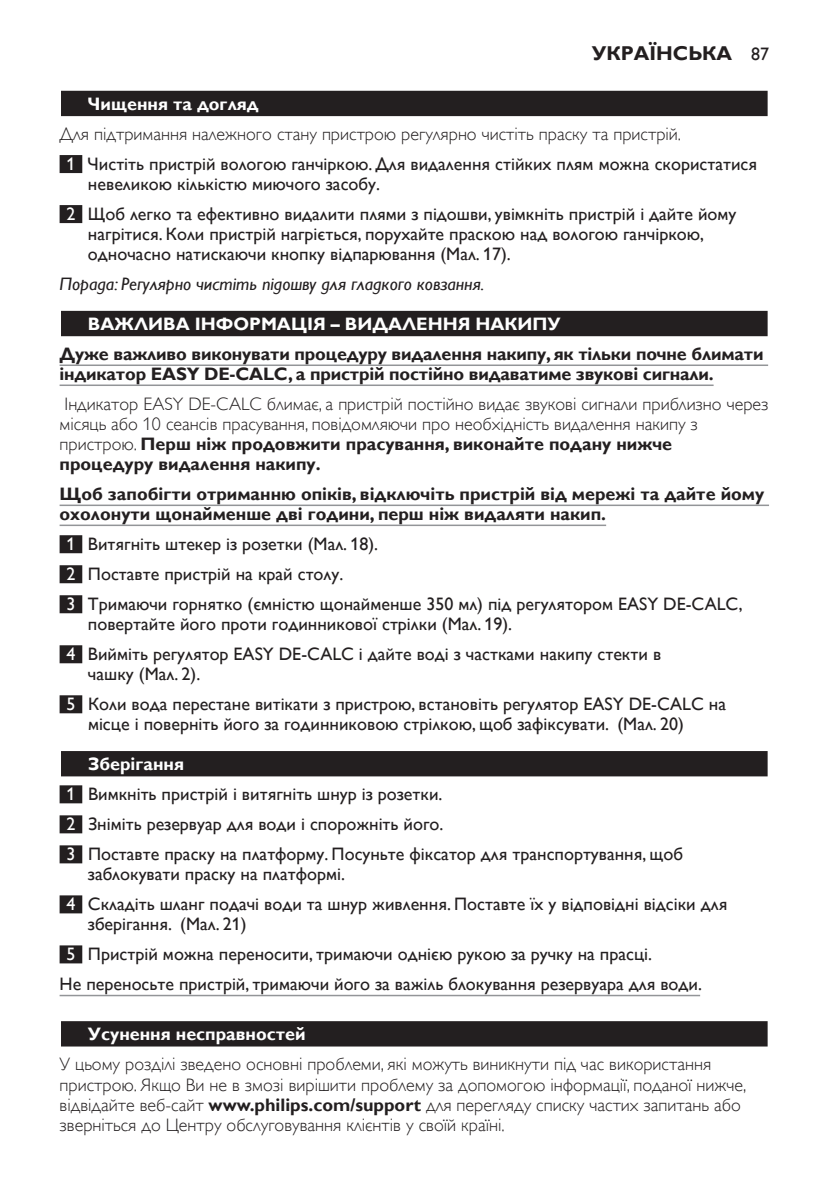
<style>
.page{position:relative;width:840px;height:1191px;background:#fff}
.page>*{position:absolute;margin:0;border:0;box-sizing:border-box;transform-origin:0 0}
.t1{font:700 20px "Gill Sans Alt One WGL";color:#231f20}
.t2{font:18px/30px "Gill Sans Alt One WGL";color:#231f20}
.t3{font:18px/20px "Gill Sans Alt One WGL Light";color:#231f20}
.t4{font:700 18px/20px "Gill Sans Alt One WGL";color:#231f20}
.t5{font:700 18px "Gill Sans Alt One WGL";color:#fff}
.t6{font:italic 18px "Gill Sans Alt One WGL";color:#231f20}
.s1{font-weight:400;font-size:18px}
.s2{color:#fff}
.s3{font-family:"Gill Sans Alt One WGL Light";font-weight:400}
.s4{font-weight:700;color:#fff}
.s5{font-family:"Gill Sans Alt One WGL";font-weight:700}
</style>
<div class="page">
<div style="left:60px;top:90px;width:708px;height:28px;background:#e4e3e3"></div>
<div style="left:61px;top:91px;width:706px;height:25px;background:#231f20"></div>
<div style="left:60px;top:155px;width:22px;height:18px;background:#231f20"></div>
<div style="left:60px;top:205px;width:22px;height:18px;background:#231f20"></div>
<div style="left:60px;top:310px;width:708px;height:28px;background:#cfcece"></div>
<div style="left:61px;top:311px;width:706px;height:25px;background:#231f20"></div>
<hr style="left:60px;top:364px;width:707px;height:2px;background:#939598">
<hr style="left:60px;top:384px;width:653px;height:2px;background:#939598">
<hr style="left:60px;top:504px;width:708px;height:2px;background:#939598">
<hr style="left:60px;top:524px;width:545px;height:2px;background:#939598">
<div style="left:60px;top:535px;width:22px;height:18px;background:#231f20"></div>
<div style="left:60px;top:565px;width:22px;height:18px;background:#231f20"></div>
<div style="left:60px;top:595px;width:22px;height:18px;background:#231f20"></div>
<div style="left:60px;top:645px;width:22px;height:18px;background:#231f20"></div>
<div style="left:60px;top:695px;width:22px;height:18px;background:#231f20"></div>
<div style="left:60px;top:750px;width:708px;height:28px;background:#a4a2a3"></div>
<div style="left:61px;top:751px;width:706px;height:25px;background:#231f20"></div>
<div style="left:60px;top:785px;width:22px;height:18px;background:#231f20"></div>
<div style="left:60px;top:815px;width:22px;height:18px;background:#231f20"></div>
<div style="left:60px;top:845px;width:22px;height:18px;background:#231f20"></div>
<div style="left:60px;top:895px;width:22px;height:18px;background:#231f20"></div>
<div style="left:60px;top:945px;width:22px;height:18px;background:#231f20"></div>
<hr style="left:60px;top:994px;width:639px;height:2px;background:#939598">
<div style="left:60px;top:1020px;width:708px;height:28px;background:#8a8888"></div>
<div style="left:61px;top:1021px;width:706px;height:25px;background:#231f20"></div>
<p class="t1" style="left:591px;top:40px;width:179px">УКРАЇНСЬКА <span class="s1">87</span></p>
<p class="t5" style="left:88px;top:92px;width:172px">Чищення та догляд</p>
<p class="t3" style="left:60px;top:124px;width:622px">Для підтримання належного стану пристрою регулярно чистіть праску та пристрій.</p>
<p class="t2" style="left:88px;top:154px;width:670px;line-height:20px;text-indent:-22px"><span class="s2">1</span> Чистіть пристрій вологою ганчіркою. Для видалення стійких плям можна скористатися невеликою кількістю миючого засобу.</p>
<p class="t2" style="left:88px;top:204px;width:649px;line-height:20px;text-indent:-22px"><span class="s2">2</span> Щоб легко та ефективно видалити плями з підошви, увімкніть пристрій і дайте йому нагрітися. Коли пристрій нагріється, порухайте праскою над вологою ганчіркою, одночасно натискаючи кнопку відпарювання (Мал. 17).</p>
<p class="t6" style="left:60px;top:271px;width:426px">Порада: Регулярно чистіть підошву для гладкого ковзання.</p>
<p class="t5" style="left:88px;top:312px;width:474px">ВАЖЛИВА ІНФОРМАЦІЯ – ВИДАЛЕННЯ НАКИПУ</p>
<p class="t4" style="left:60px;top:344px;width:705px">Дуже важливо виконувати процедуру видалення накипу, як тільки почне блимати індикатор EASY DE-CALC, а пристрій постійно видаватиме звукові сигнали.</p>
<p class="t3" style="left:60px;top:394px;width:710px">Індикатор EASY DE-CALC блимає, а пристрій постійно видає звукові сигнали приблизно через місяць або 10 сеансів прасування, повідомляючи про необхідність видалення накипу з</p>
<p class="t4" style="left:60px;top:434px;width:613px"><span class="s3">пристрою.</span> Перш ніж продовжити прасування, виконайте подану нижче процедуру видалення накипу.</p>
<p class="t4" style="left:60px;top:484px;width:705px">Щоб запобігти отриманню опіків, відключіть пристрій від мережі та дайте йому охолонути щонайменше дві години, перш ніж видаляти накип.</p>
<p class="t2" style="left:66px;top:529px;width:677px"><span class="s2">1</span> Витягніть штекер із розетки (Мал. 18).<br><span class="s2">2</span> Поставте пристрій на край столу.<br><span class="s2">3</span> Тримаючи горнятко (ємністю щонайменше 350 мл) під регулятором EASY DE-CALC,</p>
<p class="t2" style="left:66px;top:609px;width:596px;text-indent:21px">повертайте його проти годинникової стрілки (Мал. 19).<br><span class="s2">4</span> Вийміть регулятор EASY DE-CALC і дайте воді з частками накипу стекти в</p>
<p class="t2" style="left:66px;top:659px;width:660px;text-indent:21px">чашку (Мал. 2).<br><span class="s2">5</span> Коли вода перестане витікати з пристрою, встановіть регулятор EASY DE-CALC на</p>
<p class="t2" style="left:88px;top:709px;width:597px">місце і поверніть його за годинниковою стрілкою, щоб зафіксувати. (Мал. 20)</p>
<p class="t2" style="left:66px;top:749px;width:617px;text-indent:22px"><span class="s4">Зберігання<br></span><span class="s2">1</span> Вимкніть пристрій і витягніть шнур із розетки.<br><span class="s2">2</span> Зніміть резервуар для води і спорожніть його.<br><span class="s2">3</span> Поставте праску на платформу. Посуньте фіксатор для транспортування, щоб</p>
<p class="t2" style="left:66px;top:859px;width:662px;text-indent:22px">заблокувати праску на платформі.<br><span class="s2">4</span> Складіть шланг подачі води та шнур живлення. Поставте їх у відповідні відсіки для</p>
<p class="t2" style="left:88px;top:909px;width:160px">зберігання. (Мал. 21)</p>
<p class="t2" style="left:66px;top:939px;width:587px"><span class="s2">5</span> Пристрій можна переносити, тримаючи однією рукою за ручку на прасці.</p>
<p class="t2" style="left:60px;top:969px;width:643px">Не переносьте пристрій, тримаючи його за важіль блокування резервуара для води.</p>
<p class="t5" style="left:88px;top:1022px;width:219px">Усунення несправностей</p>
<p class="t3" style="left:60px;top:1054px;width:687px">У цьому розділі зведено основні проблеми, які можуть виникнути під час використання пристрою. Якщо Ви не в змозі вирішити проблему за допомогою інформації, поданої нижче, відвідайте веб-сайт <span class="s5">www.philips.com/support</span> для перегляду списку частих запитань або зверніться до Центру обслуговування клієнтів у своїй країні.</p>
</div>
